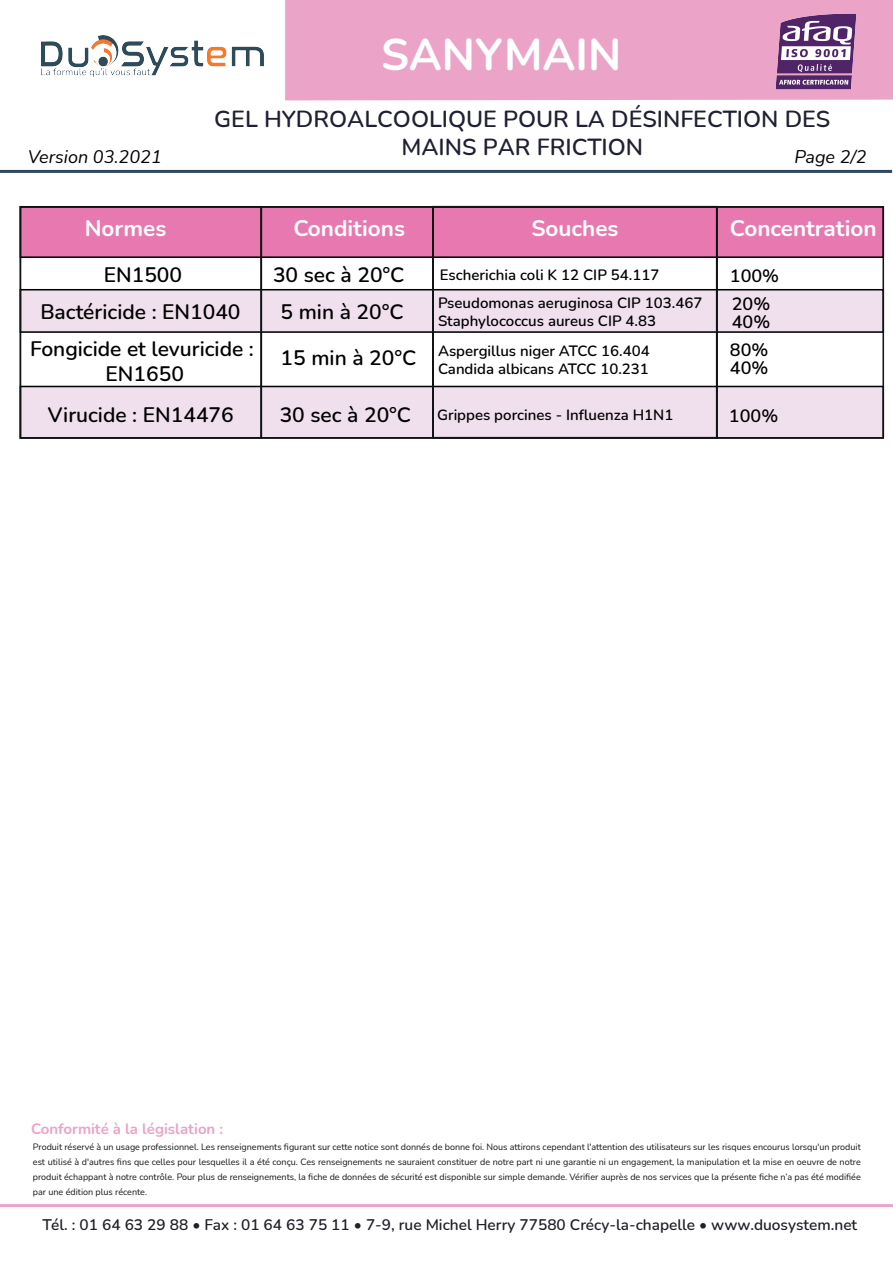
<style>
.page{position:relative;width:893px;height:1263px;background:#fff}
.page>*{position:absolute;margin:0;border:0;box-sizing:border-box;transform-origin:0 0}
.t1{font:700 44.4px "Nunito";color:#fff}
.t2{font:600 23.25px/27.9px "Nunito";color:#1f2133;text-align:center}
.t3{font:700 22.5px "Nunito";color:#fff}
.t4{font:600 21px/25.2px "Nunito";color:#000001;text-align:center}
.t5{font:italic 18px "Nunito";color:#000001}
.t6{font:600 18px/18.3px "Nunito";color:#000001}
.t7{font:600 15.45px "Nunito";color:#1f2028}
.t8{font:600 15px/18px "Nunito";color:#000001}
.t9{font:700 15px "Nunito";color:#eba3c8}
.t10{font:9px/15px "Nunito";color:#121516;text-align:justify}
.s1{font-size:21px}
</style>
<div class="page">
<hr style="left:0;top:1204px;width:893px;height:3px;background:#eba3c8">
<div style="left:20px;top:386px;width:864px;height:53px;background:#f0e0ed;border:2px solid #000001"></div>
<div style="left:20px;top:289px;width:864px;height:44px;background:#f0e0ed;border:2px solid #000001"></div>
<div style="left:20px;top:206px;width:864px;height:52px;background:#e779b0;border:2px solid #000001"></div>
<div style="left:19px;top:206px;width:243px;height:233px;border:2px solid #111415"></div>
<div style="left:432px;top:206px;width:286px;height:233px;border:2px solid #111415"></div>
<div style="left:716px;top:206px;width:168px;height:233px;border:2px solid #111415"></div>
<div style="left:260px;top:206px;width:174px;height:233px;border:2px solid #111415"></div>
<div style="left:285px;top:0;width:608px;height:100px;background:#eba3c8"></div>
<img style="left:775px;top:14px;width:82px;height:76px">
<img style="left:41px;top:35px;width:223px;height:42px">
<hr style="left:0;top:170px;width:892px;height:3px;background:#2e4a5a">
<h1 class="t1" style="left:381px;top:23px;width:242px">SANYMAIN</h1>
<h2 class="t2" style="left:214px;top:104px;width:618px">GEL HYDROALCOOLIQUE POUR LA DÉSINFECTION DES<br>MAINS PAR FRICTION</h2>
<h3 class="t5" style="left:28px;top:144px;width:135px">Version 03.2021</h3>
<h3 class="t5" style="left:795px;top:144px;width:73px">Page 2/2</h3>
<h3 class="t3" style="left:85px;top:212px;width:83px">Normes</h3>
<h3 class="t4" style="left:104px;top:262px;width:80px">EN1500</h3>
<h3 class="t3" style="left:293px;top:212px;width:113px">Conditions</h3>
<h3 class="t3" style="left:531px;top:212px;width:89px">Souches</h3>
<h3 class="t3" style="left:730px;top:212px;width:148px">Concentration</h3>
<h3 class="t4" style="left:273px;top:262px;width:133px">30 sec à 20°C</h3>
<h3 class="t8" style="left:440px;top:265px;width:221px">Escherichia coli K 12 CIP 54.117</h3>
<h3 class="t6" style="left:730px;top:266px;width:51px">100%</h3>
<h3 class="t4" style="left:40px;top:298px;width:202px">Bactéricide : EN1040</h3>
<h3 class="t4" style="left:281px;top:298px;width:124px">5 min à 20°C</h3>
<h3 class="t8" style="left:438px;top:293px;width:266px">Pseudomonas aeruginosa CIP 103.467<br>Staphylococcus aureus CIP 4.83</h3>
<h3 class="t6" style="left:732px;top:294px;width:40px">20%<br>40%</h3>
<h3 class="t4" style="left:30px;top:335px;width:225px">Fongicide et levuricide :<br>EN1650</h3>
<h3 class="t4" style="left:281px;top:344px;width:137px">15 min à 20°C</h3>
<h3 class="t8" style="left:438px;top:342px;width:213px">Aspergillus niger ATCC 16.404<br>Candida albicans ATCC 10.231</h3>
<h3 class="t6" style="left:730px;top:339px;width:40px">80%</h3>
<h3 class="t6" style="left:730px;top:358px;width:40px">40%</h3>
<h3 class="t4" style="left:48px;top:401px;width:187px">Virucide : EN14476</h3>
<h3 class="t8" style="left:280px;top:406px;width:395px"><span class="s1">30 sec à 20°C</span> Grippes porcines - Influenza H1N1</h3>
<h3 class="t6" style="left:729px;top:406px;width:51px">100%</h3>
<h3 class="t9" style="left:31px;top:1118px;width:194px">Conformité à la législation :</h3>
<p class="t10" style="left:33px;top:1139px;width:829px">Produit réservé à un usage professionnel. Les renseignements figurant sur cette notice sont donnés de bonne foi. Nous attirons cependant l'attention des utilisateurs sur les risques encourus lorsqu'un produit est utilisé à d'autres fins que celles pour lesquelles il a été conçu. Ces renseignements ne sauraient constituer de notre part ni une garantie ni un engagement, la manipulation et la mise en oeuvre de notre produit échappant à notre contrôle. Pour plus de renseignements, la fiche de données de sécurité est disponible sur simple demande. Vérifier auprès de nos services que la présente fiche n’a pas été modifiée par une édition plus récente.</p>
<h3 class="t7" style="left:42px;top:1213px;width:816px">Tél. : 01 64 63 29 88 • Fax : 01 64 63 75 11 • 7-9, rue Michel Herry 77580 Crécy-la-chapelle • www.duosystem.net</h3>
</div>
